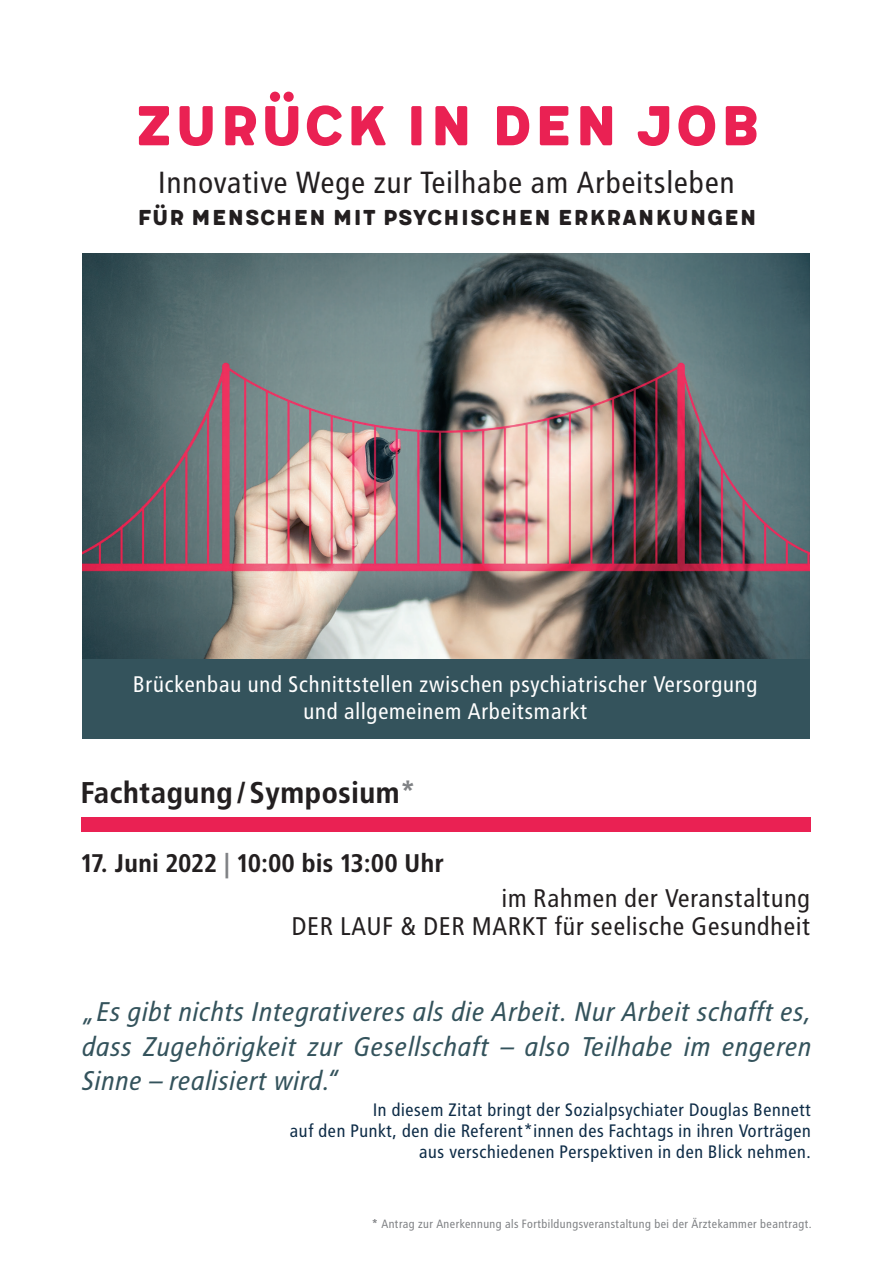
<style>
.page{position:relative;width:893px;height:1263px;background:#fff}
.page>*{position:absolute;margin:0;border:0;box-sizing:border-box;transform-origin:0 0}
.t1{font:69px "Meltow San 300";letter-spacing:.005em;color:#ea2153}
.t2{font:30.45px "Transit OT";color:#231f20}
.t3{font:700 30px "Transit OT";color:#231f20}
.t4{font:italic 27px/34.5px "Transit OT";color:#34535c;text-align:justify}
.t5{font:26.55px "Meltow San 300";letter-spacing:.005em;color:#231f20}
.t6{font:25.5px/28.5px "Transit OT";color:#231f20;text-align:right}
.t7{font:700 25.5px "Transit OT";color:#231f20}
.t8{font:22.5px/27px "Transit OT";color:#fff;text-align:center}
.t9{font:18px/21px "Transit OT";color:#0e2c47;text-align:right}
.t10{font:12px "Transit OT";color:#808285}
.s1{color:#808285}
.s2{font-weight:700}
</style>
<div class="page">
<div style="left:82px;top:817px;width:729px;height:15px;background:#ea2153"></div>
<img style="left:82px;top:253px;width:727px;height:406px">
<div style="left:82px;top:659px;width:727px;height:80px;background:#34535c"></div>
<h1 class="t1" style="left:134px;top:83px;width:627px">Zurück in den JOB</h1>
<h2 class="t2" style="left:158px;top:165px;width:579px">Innovative Wege zur Teilhabe am Arbeitsleben</h2>
<h3 class="t5" style="left:137px;top:202px;width:621px">für Menschen mit psychischen Erkrankungen</h3>
<p class="t8" style="left:133px;top:671px;width:627px">Brückenbau und Schnittstellen zwischen psychiatrischer Versorgung und allgemeinem Arbeitsmarkt</p>
<h3 class="t3" style="left:81px;top:775px;width:337px">Fachtagung/Symposium<span class="s1">*</span></h3>
<h3 class="t7" style="left:81px;top:848px;width:365px">17. Juni 2022 <span class="s1">|</span> 10:00 bis 13:00 Uhr</h3>
<h3 class="t6" style="left:292px;top:883px;width:521px">im Rahmen der Veranstaltung<br>DER LAUF &amp; DER MARKT für seelische Gesundheit</h3>
<h3 class="t4" style="left:81px;top:995px;width:732px">„Es gibt nichts Integrativeres als die Arbeit. Nur Arbeit schafft es, dass Zugehörigkeit zur Gesellschaft – also Teilhabe im engeren Sinne – realisiert wird.“</h3>
<p class="t9" style="left:290px;top:1099px;width:523px">In diesem Zitat bringt der Sozialpsychiater Douglas Bennett<br>auf den Punkt, den die Referent*innen des Fachtags in ihren Vorträgen aus verschiedenen Perspektiven in den Blick nehmen.</p>
<p class="t10" style="left:372px;top:1217px;width:442px"><span class="s2">*</span> Antrag zur Anerkennung als Fortbildungsveranstaltung bei der Ärztekammer beantragt.</p>
</div>
